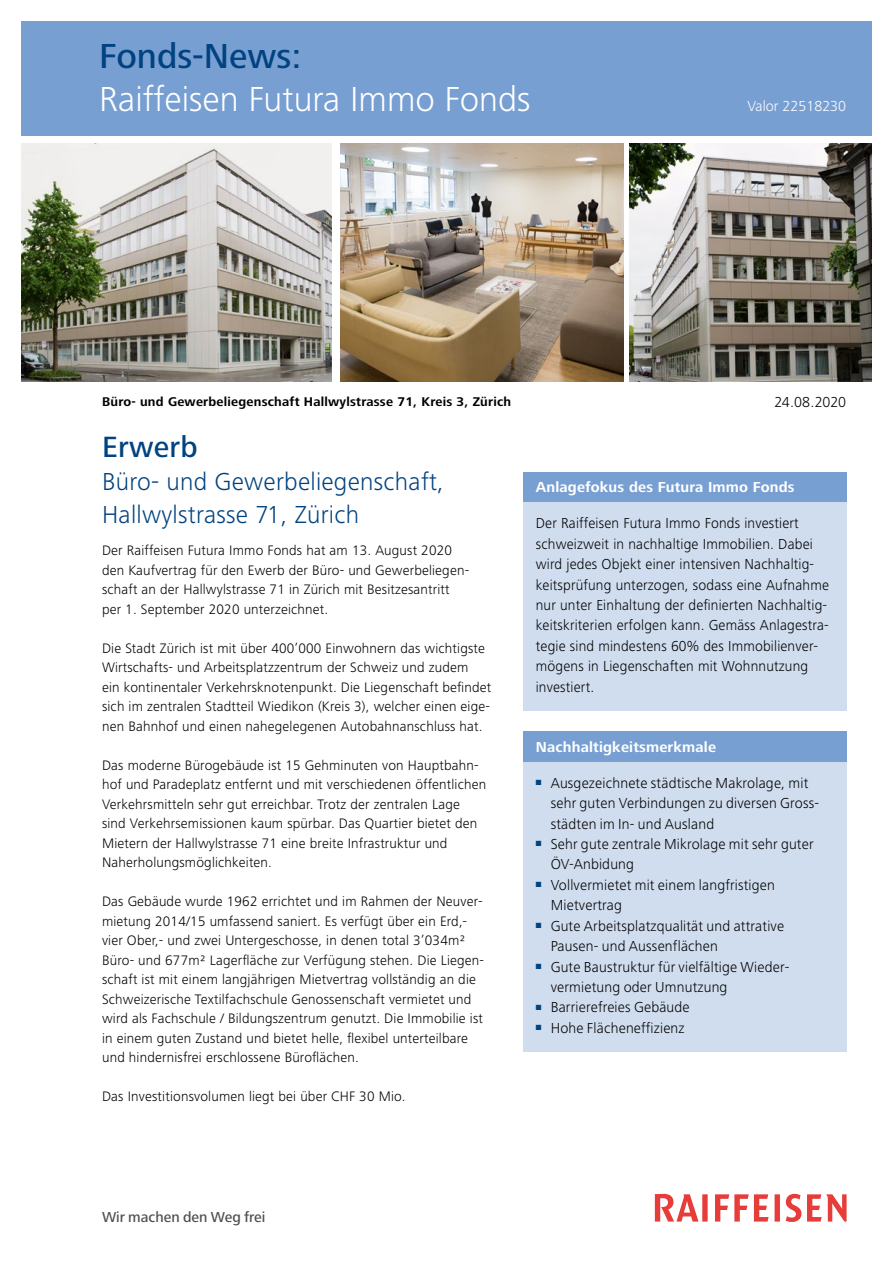
<style>
.page{position:relative;width:893px;height:1263px;background:#fff}
.page>*{position:absolute;margin:0;border:0;box-sizing:border-box;transform-origin:0 0}
.t1{font:300 36px "Frutiger Next LT";color:#fff}
.t2{font:500 36px "Frutiger Next LT";color:#004380}
.t3{font:500 30.3px "Frutiger Next LT";letter-spacing:.01em;color:#004380}
.t4{font:300 25.5px/33px "Frutiger Next LT";letter-spacing:.01em;color:#004380}
.t5{font:300 15px/20.4px "Frutiger Next LT";letter-spacing:.01em;color:#000}
.t6{font:700 15px "Frutiger Next LT";letter-spacing:.01em;color:#fff}
.t7{font:500 15px "Frutiger Next LT";color:#4f4e52}
.t8{font:300 15px "Frutiger Next LT";color:#fff}
.t9{font:300 14.25px/19.5px "Frutiger Next LT";letter-spacing:.01em;color:#000}
.t10{font:700 13.2px "Frutiger Next LT";letter-spacing:.02em;color:#000}
</style>
<div class="page">
<svg style="left:655px;top:1194px;width:192px;height:28px"></svg>
<div style="left:21px;top:21px;width:851px;height:114px;background:#789fd2"></div>
<img style="left:21px;top:144px;width:311px;height:237px">
<img style="left:340px;top:144px;width:284px;height:237px">
<img style="left:629px;top:144px;width:243px;height:237px">
<div style="left:523px;top:472px;width:323px;height:31px;background:#789fd2"></div>
<div style="left:523px;top:503px;width:323px;height:208px;background:#d0ddef"></div>
<div style="left:523px;top:731px;width:323px;height:31px;background:#789fd2"></div>
<div style="left:523px;top:762px;width:323px;height:289px;background:#d0ddef"></div>
<h1 class="t2" style="left:99px;top:36px;width:204px">Fonds-News:</h1>
<h1 class="t1" style="left:99px;top:79px;width:433px">Raiffeisen Futura Immo Fonds</h1>
<p class="t8" style="left:747px;top:98px;width:100px">Valor 22518230</p>
<p class="t10" style="left:102px;top:394px;width:411px">Büro- und Gewerbeliegenschaft Hallwylstrasse 71, Kreis 3, Zürich</p>
<h2 class="t3" style="left:102px;top:430px;width:97px">Erwerb</h2>
<h3 class="t4" style="left:102px;top:465px;width:344px">Büro- und Gewerbeliegenschaft,<br>Hallwylstrasse 71, Zürich</h3>
<p class="t9" style="left:102px;top:541px;width:369px">Der Raiffeisen Futura Immo Fonds hat am 13. August 2020 den Kaufvertrag für den Ewerb der Büro- und Gewerbeliegen&shy;schaft an der Hallwylstrasse 71 in Zürich mit Besitzesantritt per 1. September 2020 unterzeichnet.</p>
<p class="t9" style="left:102px;top:638px;width:391px">Die Stadt Zürich ist mit über 400’000 Einwohnern das wichtigste Wirtschafts- und Arbeitsplatzzentrum der Schweiz und zudem<br>ein kontinentaler Verkehrsknotenpunkt. Die Liegenschaft befindet sich im zentralen Stadtteil Wiedikon (Kreis 3), welcher einen eige&shy;nen Bahnhof und einen nahegelegenen Autobahnanschluss hat.</p>
<p class="t9" style="left:102px;top:755px;width:386px">Das moderne Bürogebäude ist 15 Gehminuten von Hauptbahn&shy;hof und Paradeplatz entfernt und mit verschiedenen öffentlichen Verkehrsmitteln sehr gut erreichbar. Trotz der zentralen Lage sind Verkehrsemissionen kaum spürbar. Das Quartier bietet den Mietern der Hallwylstrasse 71 eine breite Infrastruktur und Naherholungsmöglichkeiten.</p>
<p class="t9" style="left:102px;top:892px;width:383px">Das Gebäude wurde 1962 errichtet und im Rahmen der Neuver&shy;mietung 2014/15 umfassend saniert. Es verfügt über ein Erd,- vier Ober,- und zwei Untergeschosse, in denen total 3’034m²<br>Büro- und 677m² Lagerfläche zur Verfügung stehen. Die Liegen&shy;schaft ist mit einem langjährigen Mietvertrag vollständig an die Schweizerische Textilfachschule Genossenschaft vermietet und wird als Fachschule / Bildungszentrum genutzt. Die Immobilie ist in einem guten Zustand und bietet helle, flexibel unterteilbare und hindernisfrei erschlossene Büroflächen.</p>
<p class="t9" style="left:102px;top:1087px;width:305px">Das Investitionsvolumen liegt bei über CHF 30 Mio.</p>
<p class="t5" style="left:774px;top:392px;width:73px">24.08.2020</p>
<p class="t6" style="left:536px;top:479px;width:260px">Anlagefokus des Futura Immo Fonds</p>
<p class="t5" style="left:536px;top:513px;width:295px">Der Raiffeisen Futura Immo Fonds investiert schweizweit in nachhaltige Immobilien. Dabei wird jedes Objekt einer intensiven Nachhaltig&shy;keitsprüfung unterzogen, sodass eine Aufnahme nur unter Einhaltung der definierten Nachhaltig&shy;keitskriterien erfolgen kann. Gemäss Anlagestra&shy;tegie sind mindestens 60% des Immobilienver&shy;mögens in Liegenschaften mit Wohnnutzung investiert.</p>
<p class="t6" style="left:536px;top:738px;width:182px">Nachhaltigkeitsmerkmale</p>
<p class="t5" style="left:551px;top:773px;width:270px;text-indent:-15px"><sup>■</sup> Ausgezeichnete städtische Makrolage, mit sehr guten Verbindungen zu diversen Gross&shy;städten im In- und Ausland</p>
<p class="t5" style="left:551px;top:834px;width:265px;text-indent:-15px"><sup>■</sup> Sehr gute zentrale Mikrolage mit sehr guter<br>ÖV-Anbidung</p>
<p class="t5" style="left:551px;top:875px;width:226px;text-indent:-15px"><sup>■</sup> Vollvermietet mit einem langfristigen<br>Mietvertrag</p>
<p class="t5" style="left:551px;top:915px;width:235px;text-indent:-15px"><sup>■</sup> Gute Arbeitsplatzqualität und attrative<br>Pausen- und Aussenflächen</p>
<p class="t5" style="left:551px;top:956px;width:240px;text-indent:-15px"><sup>■</sup> Gute Baustruktur für vielfältige Wieder&shy;vermietung oder Umnutzung</p>
<p class="t5" style="left:536px;top:997px;width:155px"><sup>■</sup> Barrierefreies Gebäude</p>
<p class="t5" style="left:536px;top:1017px;width:150px"><sup>■</sup> Hohe Flächeneffizienz</p>
<p class="t7" style="left:102px;top:1208px;width:165px">Wir machen den Weg frei</p>
</div>
